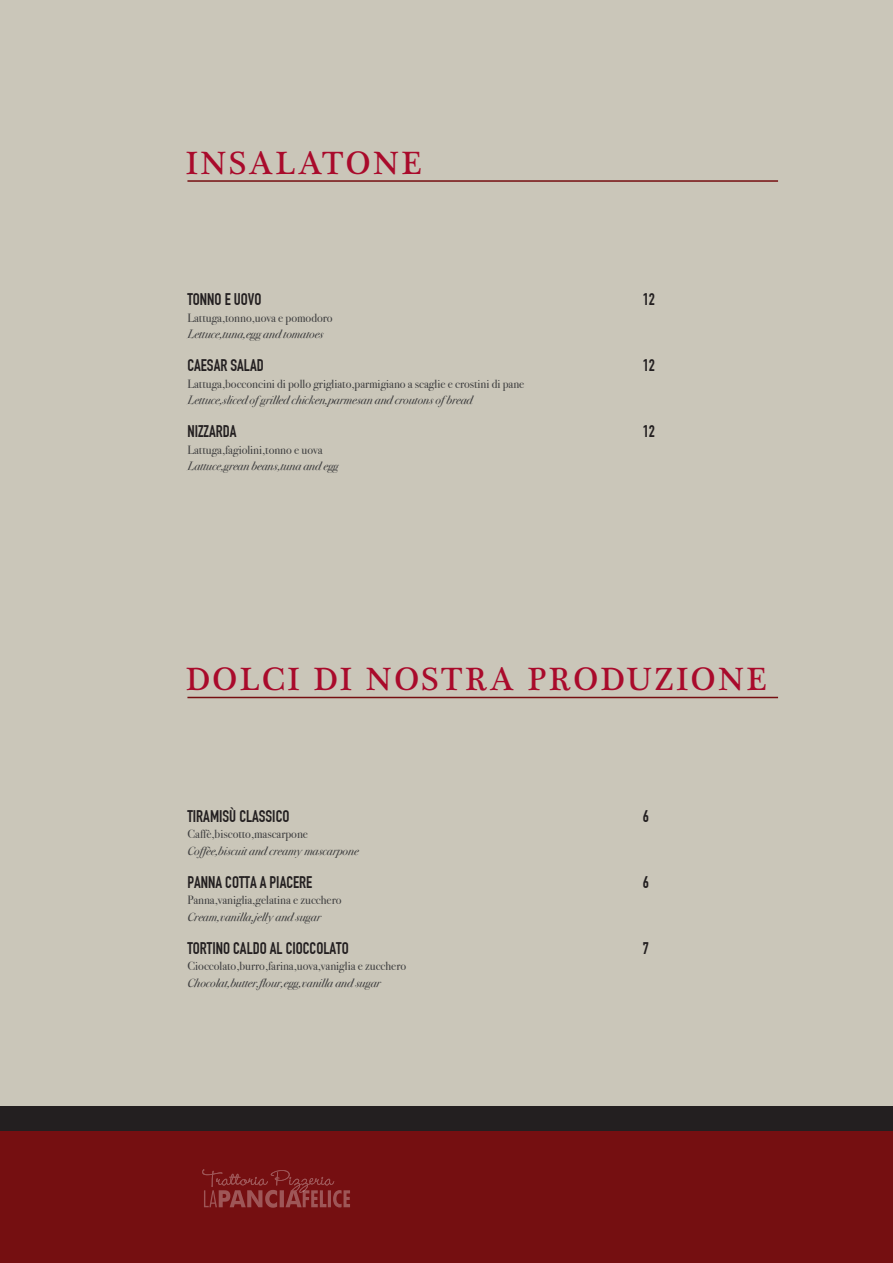
<style>
.page{position:relative;width:893px;height:1263px;background:#cac6b9}
.page>*{position:absolute;margin:0;border:0;box-sizing:border-box;transform-origin:0 0}
.t1{font:33px "Plantagenet Cherokee";letter-spacing:.075em;color:#a90a2b}
.t2{font:700 16.5px "DIN Condensed";color:#231f20}
.t3{font:12px "Bodoni Svty Two OSITCTT";color:#3e3e3f}
.t4{font:italic 12px "Bodoni Svty Two OSITCTT";color:#3e3e3f}
</style>
<div class="page">
<div style="left:0;top:1128px;width:893px;height:135px;background:#750f11"></div>
<div style="left:0;top:1106px;width:893px;height:24px;background:#231f20"></div>
<svg style="left:202px;top:1169px;width:148px;height:39px"></svg>
<hr style="left:187px;top:180px;width:591px;height:2px;background:#750f11">
<hr style="left:187px;top:697px;width:591px;height:1px;background:#750f11">
<h1 class="t1" style="left:186px;top:143px;width:237px">INSALATONE</h1>
<h2 class="t2" style="left:187px;top:290px;width:76px">TONNO E UOVO</h2>
<p class="t3" style="left:187px;top:310px;width:147px">Lattuga,tonno,uova e pomodoro</p>
<p class="t4" style="left:187px;top:327px;width:137px">Lettuce,tuna,egg and tomatoes</p>
<h2 class="t2" style="left:187px;top:356px;width:78px">CAESAR SALAD</h2>
<p class="t3" style="left:187px;top:376px;width:338px">Lattuga,bocconcini di pollo grigliato,parmigiano a scaglie e crostini di pane</p>
<p class="t4" style="left:187px;top:393px;width:287px">Lettuce,sliced of grilled chicken,parmesan and croutons of bread</p>
<h2 class="t2" style="left:187px;top:422px;width:51px">NIZZARDA</h2>
<p class="t3" style="left:187px;top:442px;width:137px">Lattuga,fagiolini,tonno e uova</p>
<p class="t4" style="left:187px;top:459px;width:152px">Lattuce,grean beans,tuna and egg</p>
<h2 class="t2" style="left:643px;top:290px;width:14px">12</h2>
<h2 class="t2" style="left:643px;top:356px;width:14px">12</h2>
<h2 class="t2" style="left:643px;top:422px;width:14px">12</h2>
<h1 class="t1" style="left:186px;top:660px;width:582px">DOLCI DI NOSTRA PRODUZIONE</h1>
<h2 class="t2" style="left:187px;top:806px;width:103px">TIRAMISÙ CLASSICO</h2>
<p class="t3" style="left:187px;top:827px;width:122px">Caffè,biscotto,mascarpone</p>
<p class="t4" style="left:187px;top:843px;width:173px">Coffèe,biscuit and creamy mascarpone</p>
<h2 class="t2" style="left:187px;top:872px;width:126px">PANNA COTTA A PIACERE</h2>
<p class="t3" style="left:187px;top:893px;width:156px">Panna,vaniglia,gelatina e zucchero</p>
<p class="t4" style="left:187px;top:909px;width:135px">Cream,vanilla,jelly and sugar</p>
<h2 class="t2" style="left:187px;top:938px;width:163px">TORTINO CALDO AL CIOCCOLATO</h2>
<p class="t3" style="left:187px;top:959px;width:220px">Cioccolato,burro,farina,uova,vaniglia e zucchero</p>
<p class="t4" style="left:187px;top:975px;width:195px">Chocolat,butter,flour,egg,vanilla and sugar</p>
<h2 class="t2" style="left:643px;top:806px;width:8px">6</h2>
<h2 class="t2" style="left:643px;top:872px;width:8px">6</h2>
<h2 class="t2" style="left:643px;top:938px;width:8px">7</h2>
</div>
